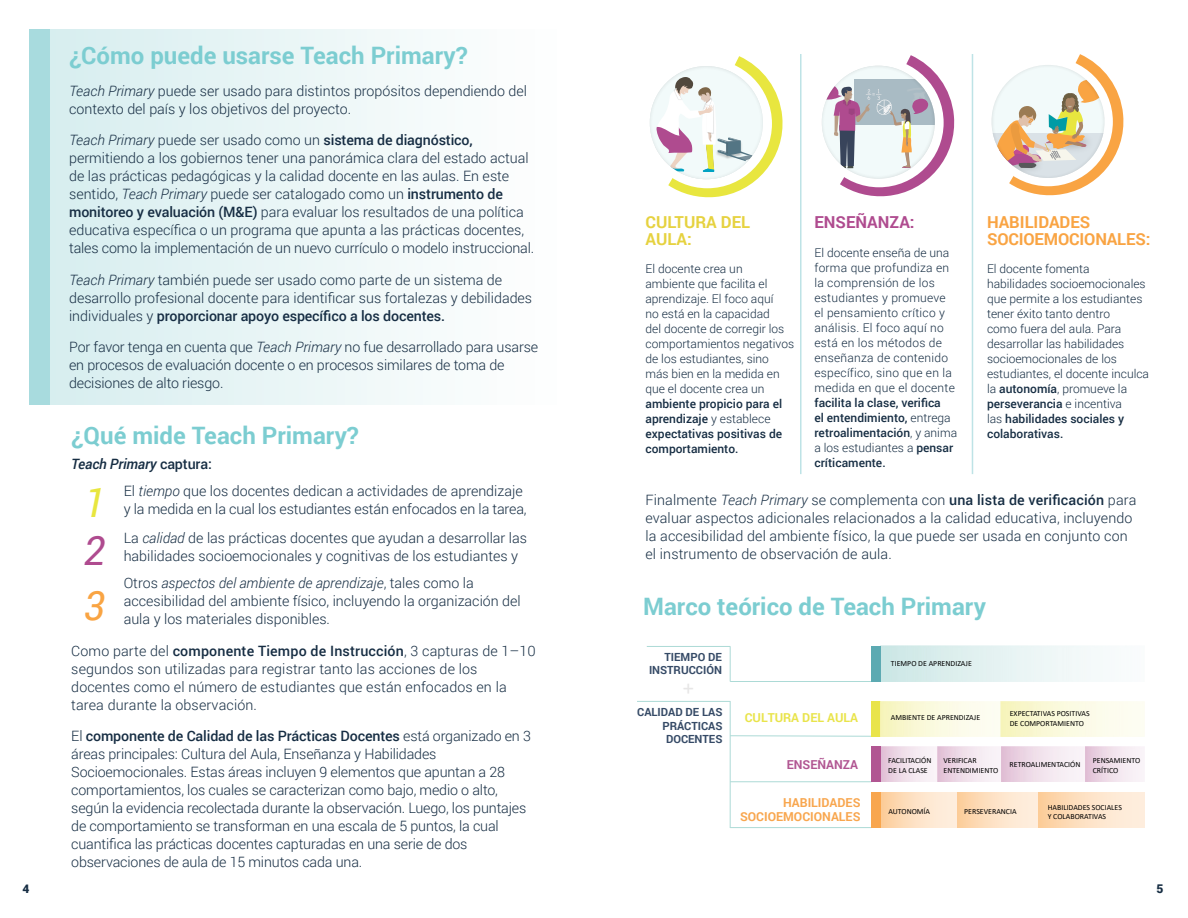
<style>
.page{position:relative;width:1188px;height:918px;background:#fff}
.page>*{position:absolute;margin:0;border:0;box-sizing:border-box;transform-origin:0 0}
.title_name{font:italic 40.5px "Roboto";color:#e8e63f}
.title_name-2{font:italic 40.5px "Roboto";color:#af4b8f}
.title_name-3{font:italic 40.5px "Roboto";color:#f9a443}
.headers{font:700 24px "Roboto";color:#7ccdd1}
.t1{font:22.35px "Calibri";color:#e7e6e6}
.faq{font:700 16.5px/16.5px "Roboto";letter-spacing:-.01em;color:#f9a443}
.faq-2{font:700 16.5px/16.5px "Roboto";color:#e6d240}
.faq-3{font:700 16.5px "Roboto";color:#af4b8f}
.faq-4{font:300 14.25px/18px "Roboto";color:#162d43}
.faq-5{font:italic 500 14.25px "Roboto";letter-spacing:-.01em;color:#162d43}
.t2{font:700 12.3px/13.5px "Roboto";color:#f8a64e;text-align:right}
.t3{font:700 12.3px "Roboto";color:#e9e44b}
.t4{font:700 12.3px "Roboto";color:#b15692}
.faq-6{font:300 12px/15px "Roboto";color:#162d43}
.faq-7{font:300 12px/15px "Roboto";letter-spacing:.02em;color:#162d43}
.t5{font:900 12px "Roboto";color:#162d43}
.t6{font:700 11.25px/13.5px "Roboto";color:#354a66;text-align:right}
.t7{font:7.8px/9.6px "Calibri";color:#000}
.s1{font-style:italic}
.s2{font-weight:500}
.s3{font-style:normal}
</style>
<div class="page">
<svg style="left:822px;top:55px;width:133px;height:142px"></svg>
<svg style="left:991px;top:54px;width:133px;height:142px"></svg>
<svg style="left:650px;top:56px;width:133px;height:142px"></svg>
<hr style="left:800px;top:54px;width:2px;height:420px;background:#bee3e6">
<hr style="left:972px;top:54px;width:1px;height:420px;background:#bee3e6">
<div style="left:49px;top:29px;width:512px;height:376px;background:linear-gradient(to right,#d7eeef,#fffffe)"></div>
<div style="left:29px;top:29px;width:20px;height:376px;background:#a8dbde"></div>
<svg style="left:731px;top:735px;width:141px;height:2px"></svg>
<hr style="left:730px;top:781px;width:141px;height:1px;background:#acdad6">
<hr style="left:730px;top:827px;width:141px;height:1px;background:#acdad6">
<div style="left:872px;top:701px;width:9px;height:36px;background:#e9e44b"></div>
<img style="left:881px;top:701px;width:263px;height:36px">
<img style="left:881px;top:746px;width:263px;height:36px">
<div style="left:881px;top:792px;width:75px;height:36px;background:linear-gradient(to right,#fcd0a0,#fff3e7)"></div>
<div style="left:956px;top:792px;width:82px;height:36px;background:linear-gradient(to right,#fcd0a0,#fef2e6)"></div>
<div style="left:1038px;top:792px;width:106px;height:36px;background:linear-gradient(to right,#fcd0a0,#fef2e7)"></div>
<hr style="left:730px;top:681px;width:141px;height:1px;background:#acdad6">
<div style="left:872px;top:747px;width:9px;height:35px;background:#b15692"></div>
<div style="left:872px;top:646px;width:9px;height:36px;background:#5caab2"></div>
<hr style="left:730px;top:701px;width:1px;height:127px;background:#acdad6">
<div style="left:872px;top:792px;width:9px;height:36px;background:#f8a64e"></div>
<hr style="left:637px;top:701px;width:93px;height:1px;background:#acdad6">
<hr style="left:730px;top:646px;width:1px;height:36px;background:#acdad6">
<hr style="left:647px;top:646px;width:83px;height:1px;background:#acdad6">
<p class="headers" style="left:69px;top:39px;width:400px">¿Cómo puede usarse Teach Primary?</p>
<p class="faq-4" style="left:69px;top:81px;width:459px"><span class="s1">Teach Primary</span> puede ser usado para distintos propósitos dependiendo del contexto del país y los objetivos del proyecto.</p>
<p class="faq-4" style="left:69px;top:131px;width:467px"><span class="s1">Teach Primary</span> puede ser usado como un <span class="s2">sistema de diagnóstico, </span>permitiendo a los gobiernos tener una panorámica clara del estado actual de las prácticas pedagógicas y la calidad docente en las aulas. En este sentido, <span class="s1">Teach Primary</span> puede ser catalogado como un <span class="s2">instrumento de monitoreo y evaluación (M&amp;E)</span> para evaluar los resultados de una política educativa específica o un programa que apunta a las prácticas docentes, tales como la implementación de un nuevo currículo o modelo instruccional.</p>
<p class="faq-4" style="left:69px;top:270px;width:465px"><span class="s1">Teach Primary</span> también puede ser usado como parte de un sistema de desarrollo profesional docente para identificar sus fortalezas y debilidades individuales y <span class="s2">proporcionar apoyo específico a los docentes.</span></p>
<p class="faq-4" style="left:69px;top:338px;width:471px">Por favor tenga en cuenta que <span class="s1">Teach Primary</span> no fue desarrollado para usarse en procesos de evaluación docente o en procesos similares de toma de decisiones de alto riesgo.</p>
<p class="headers" style="left:71px;top:419px;width:289px">¿Qué mide Teach Primary?</p>
<p class="faq-5" style="left:71px;top:454px;width:142px">Teach Primary <span class="s3">captura:</span></p>
<p class="title_name" style="left:84px;top:474px;width:23px">1</p>
<p class="faq-4" style="left:124px;top:481px;width:404px">El <span class="s1">tiempo</span> que los docentes dedican a actividades de aprendizaje y la medida en la cual los estudiantes están enfocados en la tarea,</p>
<p class="title_name-2" style="left:84px;top:522px;width:23px">2</p>
<p class="faq-4" style="left:124px;top:529px;width:405px">La <span class="s1">calidad</span> de las prácticas docentes que ayudan a desarrollar las habilidades socioemocionales y cognitivas de los estudiantes y</p>
<p class="title_name-3" style="left:84px;top:577px;width:23px">3</p>
<p class="faq-4" style="left:124px;top:573px;width:399px">Otros <span class="s1">aspectos del ambiente de aprendizaje</span>, tales como la accesibilidad del ambiente físico, incluyendo la organización del aula y los materiales disponibles.</p>
<p class="faq-4" style="left:71px;top:641px;width:466px">Como parte del <span class="s2">componente Tiempo de Instrucción</span>, 3 capturas de 1–10 segundos son utilizadas para registrar tanto las acciones de los docentes como el número de estudiantes que están enfocados en la tarea durante la observación.</p>
<p class="faq-4" style="left:71px;top:726px;width:461px">El <span class="s2">componente de Calidad de las Prácticas Docentes</span> está organizado en 3 áreas principales: Cultura del Aula, Enseñanza y Habilidades Socioemocionales. Estas áreas incluyen 9 elementos que apuntan a 28 comportamientos, los cuales se caracterizan como bajo, medio o alto, según la evidencia recolectada durante la observación. Luego, los puntajes de comportamiento se transforman en una escala de 5 puntos, la cual cuantifica las prácticas docentes capturadas en una serie de dos observaciones de aula de 15 minutos cada una.</p>
<p class="faq-2" style="left:645px;top:213px;width:106px">CULTURA DEL<br>AULA:</p>
<p class="faq-6" style="left:645px;top:261px;width:150px">El docente crea un ambiente que facilita el aprendizaje. El foco aquí<br>no está en la capacidad<br>del docente de corregir los comportamientos negativos de los estudiantes, sino más bien en la medida en que el docente crea un <span class="s2">ambiente propicio para el aprendizaje</span> y establece <span class="s2">expectativas positivas de comportamiento.</span></p>
<p class="faq-3" style="left:815px;top:211px;width:102px">ENSEÑANZA:</p>
<p class="faq-7" style="left:815px;top:245px;width:144px">El docente enseña de una forma que profundiza en la comprensión de los estudiantes y promueve el pensamiento crítico y análisis. El foco aquí no está en los métodos de enseñanza de contenido específico, sino que en la medida en que el docente <span class="s2">facilita la clase, verifica<br>el entendimiento,</span> entrega <span class="s2">retroalimentación</span>, y anima a los estudiantes a <span class="s2">pensar críticamente.</span></p>
<p class="faq" style="left:987px;top:213px;width:165px">HABILIDADES<br>SOCIOEMOCIONALES:</p>
<p class="faq-6" style="left:987px;top:261px;width:164px">El docente fomenta habilidades socioemocionales que permite a los estudiantes tener éxito tanto dentro<br>como fuera del aula. Para desarrollar las habilidades socioemocionales de los estudiantes, el docente inculca la <span class="s2">autonomía</span>, promueve la <span class="s2">perseverancia</span> e incentiva<br>las <span class="s2">habilidades sociales y colaborativas.</span></p>
<p class="faq-4" style="left:645px;top:491px;width:493px">Finalmente <span class="s1">Teach Primary</span> se complementa con <span class="s2">una lista de verificación</span> para evaluar aspectos adicionales relacionados a la calidad educativa, incluyendo la accesibilidad del ambiente físico, la que puede ser usada en conjunto con el instrumento de observación de aula.</p>
<p class="headers" style="left:643px;top:589px;width:344px">Marco teórico de Teach Primary</p>
<p class="t6" style="left:649px;top:650px;width:74px">TIEMPO DE<br>INSTRUCCIÓN</p>
<p class="t6" style="left:637px;top:705px;width:87px">CALIDAD DE LAS<br>PRÁCTICAS<br>DOCENTES</p>
<h3 class="t1" style="left:683px;top:672px;width:13px">+</h3>
<p class="t3" style="left:745px;top:709px;width:115px">CULTURA DEL AULA</p>
<p class="t4" style="left:787px;top:756px;width:73px">ENSEÑANZA</p>
<p class="t2" style="left:740px;top:796px;width:122px">HABILIDADES<br>SOCIOEMOCIONALES</p>
<p class="t7" style="left:891px;top:658px;width:83px">TIEMPO DE APRENDIZAJE</p>
<p class="t7" style="left:891px;top:712px;width:91px">AMBIENTE DE APRENDIZAJE</p>
<p class="t7" style="left:1010px;top:708px;width:81px">EXPECTATIVAS POSITIVAS<br>DE COMPORTAMIENTO</p>
<p class="t7" style="left:888px;top:756px;width:45px">FACILITACIÓN<br>DE LA CLASE</p>
<p class="t7" style="left:943px;top:756px;width:56px">VERIFICAR<br>ENTENDIMIENTO</p>
<p class="t7" style="left:1010px;top:760px;width:72px">RETROALIMENTACIÓN</p>
<p class="t7" style="left:1093px;top:756px;width:49px">PENSAMIENTO<br>CRÍTICO</p>
<p class="t7" style="left:888px;top:807px;width:43px">AUTONOMÍA</p>
<p class="t7" style="left:964px;top:807px;width:54px">PERSEVERANCIA</p>
<p class="t7" style="left:1048px;top:802px;width:76px">HABILIDADES SOCIALES<br>Y COLABORATIVAS</p>
<p class="t5" style="left:22px;top:880px;width:8px">4</p>
<p class="t5" style="left:1157px;top:880px;width:8px">5</p>
</div>
